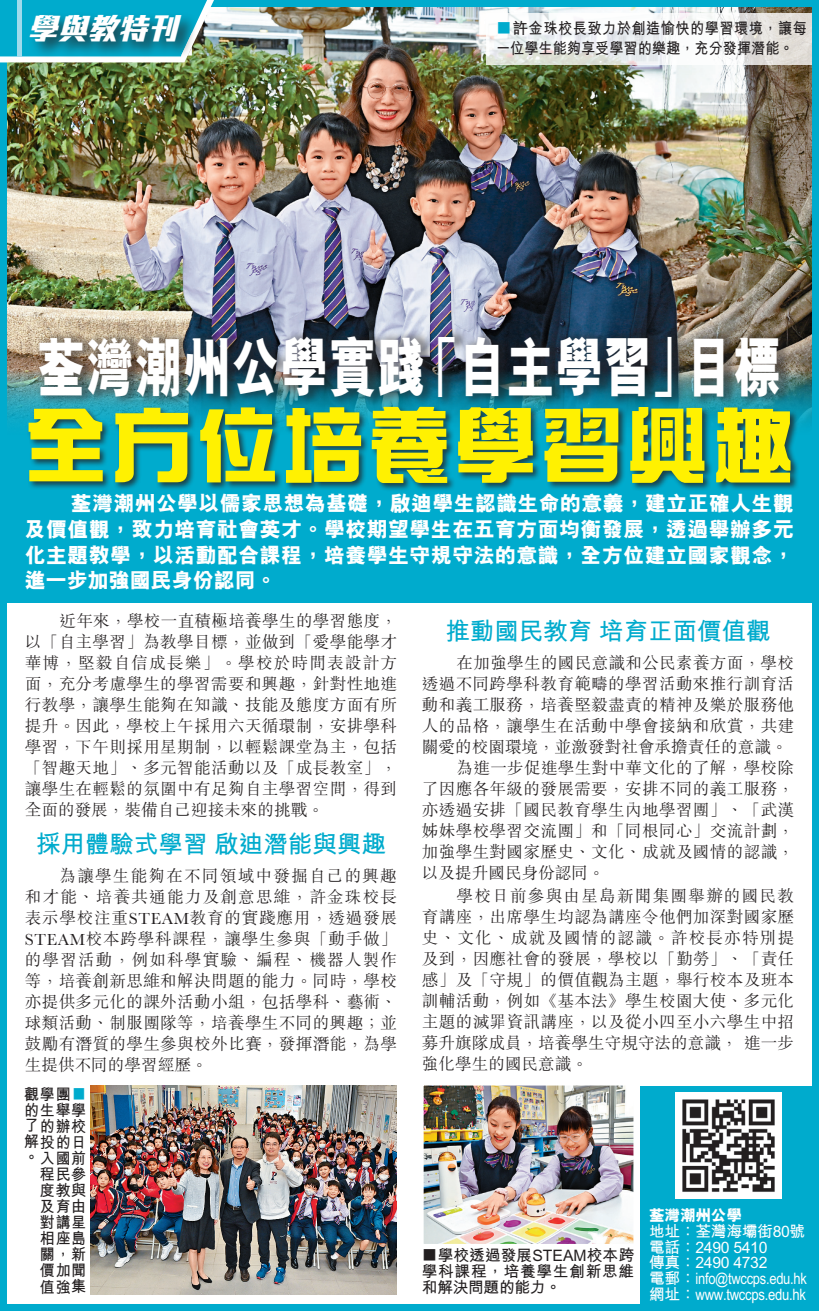
<style>
.page{position:relative;width:819px;height:1311px;background:#fff}
.page>*{position:absolute;margin:0;border:0;box-sizing:border-box;transform-origin:0 0}
.t1{font:700 84.17px "CJ Ngai HK";letter-spacing:.05em;color:#fff101}
.t2{font:800 66.5px "M Hei HK";color:#fff;scale:.73 1}
.t3{font:italic 800 30.1px "M Stiff Hei HK";color:#fff}
.t4{font:700 24.5px "M Hei HK";color:#00abcd}
.t5{font:800 21px/25.6px "M Hei HK";letter-spacing:.02em;color:#fff;text-align:justify}
.t6{font:300 16.62px/21px "M Sung HK";letter-spacing:.02em;color:#231f20;text-align:justify}
.t7{font:300 16.62px "M Sung HK";color:#231f20}
.t8{font:700 15.75px/15.8px "M Hei HK";color:#231f20;text-align:justify}
.t9{font:700 15.75px/15.8px "M Hei HK";letter-spacing:-.02em;color:#fff}
.t10{font:700 15.75px/16.1px "M Hei HK";color:#231f20;text-align:right;scale:.95 1}
.t11{font:800 15.75px "M Hei HK";letter-spacing:-.02em;color:#fff}
.t12{font:300 14.17px "M Hei HK";color:#00abcd;scale:1.11 1}
.s1{font-weight:300;color:#00abcd}
.s2{font-size:22.75px}
.s3{font-weight:300}
</style>
<div class="page">
<div style="left:0;top:218px;width:819px;height:384px;background:#00abcd"></div>
<img style="left:8px;top:8px;width:803px;height:415px">
<div style="left:36px;top:328px;width:757px;height:78px;background:#231f20;opacity:.45"></div>
<div style="left:27px;top:405px;width:772px;height:87px;background:#231f20;opacity:.75"></div>
<img style="left:91px;top:1085px;width:306px;height:209px">
<img style="left:425px;top:1086px;width:207px;height:156px">
<div style="left:422px;top:1083px;width:213px;height:162px;border:2px solid #fff"></div>
<div style="left:641px;top:1086px;width:171px;height:221px;background:#00abcd"></div>
<svg style="left:486px;top:13px;width:325px;height:51px"></svg>
<img style="left:676px;top:1092px;width:106px;height:106px">
<div style="left:0;top:0;width:819px;height:1310px;border:7px solid #00abcd"></div>
<svg style="left:0;top:0;width:214px;height:62px"></svg>
<div style="left:27px;top:12px;width:171px;height:47px;background:#231f20;opacity:.75"></div>
<h3 class="t3" style="left:27px;top:6px;width:162px">學與教特刊</h3>
<p class="t8" style="left:496px;top:18px;width:312px;line-height:19.2px"><span class="s1">■</span>許金珠校長致力於創造愉快的學習環境，讓每一位學生能夠享受學習的樂趣，充分發揮潛能。</p>
<h2 class="t2" style="left:37px;top:323px;width:1021px">荃灣潮州公學實踐「自主學習」目標</h2>
<h1 class="t1" style="left:25px;top:389px;width:771px">全方位培養學習興趣</h1>
<p class="t5" style="left:25px;top:490px;width:771px"><span class="s2">　　</span>荃灣潮州公學以儒家思想為基礎，啟迪學生認識生命的意義，建立正確人生觀及價值觀，致力培育社會英才。學校期望學生在五育方面均衡發展，透過舉辦多元化主題教學，以活動配合課程，培養學生守規守法的意識，全方位建立國家觀念，進一步加強國民身份認同。</p>
<p class="t6" style="left:25px;top:610px;width:374px;text-indent:35px">近年來，學校一直積極培養學生的學習態度，以「自主學習」為教學目標，並做到「愛學能學才華博，堅毅自信成長樂」。學校於時間表設計方面，充分考慮學生的學習需要和興趣，針對性地進行教學，讓學生能夠在知識、技能及態度方面有所提升。因此，學校上午採用六天循環制，安排學科學習，下午則採用星期制，以輕鬆課堂為主，包括「智趣天地」、多元智能活動以及「成長教室」，讓學生在輕鬆的氛圍中有足夠自主學習空間，得到全面的發展，裝備自己迎接未來的挑戰。</p>
<h3 class="t4" style="left:36px;top:826px;width:351px">採用體驗式學習 啟迪潛能與興趣</h3>
<p class="t6" style="left:25px;top:864px;width:374px;text-indent:35px">為讓學生能夠在不同領域中發掘自己的興趣和才能、培養共通能力及創意思維，許金珠校長表示學校注重STEAM教育的實踐應用，透過發展STEAM校本跨學科課程，讓學生參與「動手做」的學習活動，例如科學實驗、編程、機器人製作等，培養創新思維和解決問題的能力。同時，學校亦提供多元化的課外活動小組，包括學科、藝術、球類活動、制服團隊等，培養學生不同的興趣；並鼓勵有潛質的學生參與校外比賽，發揮潛能，為學生提供不同的學習經歷。</p>
<p class="t10" style="left:24px;top:1084px;width:49px">觀學團</p>
<p class="t12" style="left:89px;top:1085px;width:16px;rotate:90deg">■</p>
<p class="t10" style="left:24px;top:1100px;width:66px">的生舉學了的辦校解投的日。入國前程民參度教與及育由對講星相座島新<br>價加聞值強集</p>
<p class="t10" style="left:40px;top:1245px;width:27px">關，</p>
<h3 class="t4" style="left:445px;top:613px;width:327px">推動國民教育 培育正面價值觀</h3>
<p class="t6" style="left:457px;top:651px;width:339px">在加強學生的國民意識和公民素養方面，學校</p>
<p class="t6" style="left:422px;top:672px;width:374px">透過不同跨學科教育範疇的學習活動來推行訓育活</p>
<p class="t6" style="left:422px;top:693px;width:374px">動和義工服務，培養堅毅盡責的精神及樂於服務他</p>
<p class="t6" style="left:422px;top:714px;width:374px">人的品格，讓學生在活動中學會接納和欣賞，共建</p>
<p class="t7" style="left:422px;top:735px;width:367px">關愛的校園環境，並激發對社會承擔責任的意識。</p>
<p class="t6" style="left:457px;top:756px;width:339px">為進一步促進學生對中華文化的了解，學校除</p>
<p class="t6" style="left:422px;top:777px;width:374px">了因應各年級的發展需要，安排不同的義工服務，</p>
<p class="t6" style="left:422px;top:798px;width:374px">亦透過安排「國民教育學生內地學習團」、「武漢</p>
<p class="t6" style="left:422px;top:819px;width:374px">姊妹學校學習交流團」和「同根同心」交流計劃，</p>
<p class="t6" style="left:422px;top:840px;width:374px">加強學生對國家歷史、文化、成就及國情的認識，</p>
<p class="t7" style="left:422px;top:861px;width:184px">以及提升國民身份認同。</p>
<p class="t6" style="left:422px;top:885px;width:374px;text-indent:35px">學校日前參與由星島新聞集團舉辦的國民教育講座，出席學生均認為講座令他們加深對國家歷史、文化、成就及國情的認識。許校長亦特別提及到，因應社會的發展，學校以「勤勞」、「責任感」及「守規」的價值觀為主題，舉行校本及班本訓輔活動，例如《基本法》學生校園大使、多元化主題的滅罪資訊講座，以及從小四至小六學生中招募升旗隊成員，培養學生守規守法的意識， 進一步強化學生的國民意識。</p>
<p class="t8" style="left:422px;top:1246px;width:214px"><span class="s3">■</span>學校透過發展STEAM校本跨學科課程，培養學生創新思維和解決問題的能力。</p>
<p class="t11" style="left:649px;top:1204px;width:94px">荃灣潮州公學</p>
<p class="t9" style="left:649px;top:1221px;width:159px">地址：荃灣海壩街80號電話：2490 5410<br>傳真：2490 4732<br>電郵：info@twccps.edu.hk網址：www.twccps.edu.hk</p>
</div>
